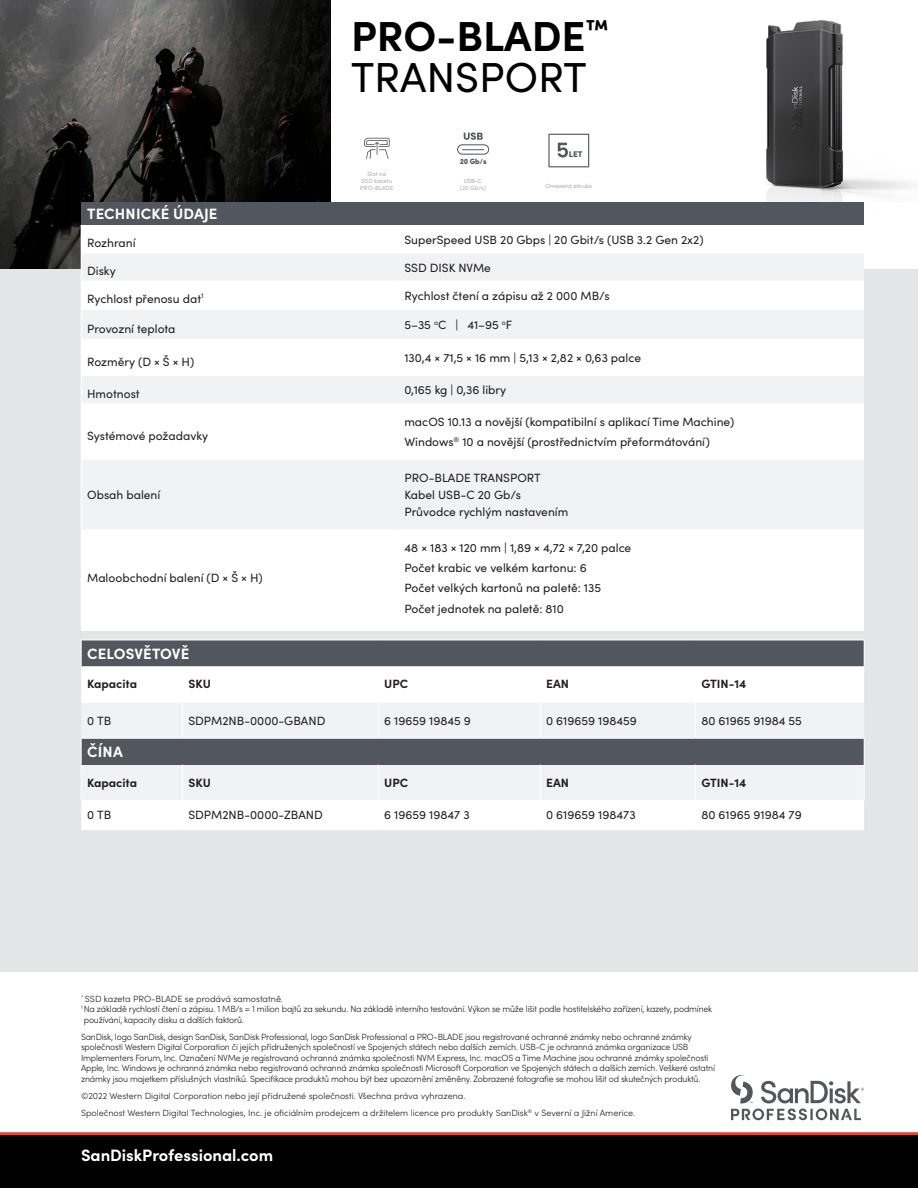
<style>
.page{position:relative;width:918px;height:1188px;background:#fff}
.page>*{position:absolute;margin:0;border:0;box-sizing:border-box;transform-origin:0 0}
.t1{font:700 42px/40.2px "Sofia Pro";color:#000001}
.t2{font:700 16.5px "Sofia Pro";color:#fff}
.t3{font:700 15px "Sofia Pro";letter-spacing:.01em;color:#fff}
.t4{font:12px/20.2px "Sofia Pro";color:#231f20}
.t5{font:700 12px "Sofia Pro";color:#231f20}
.t6{font:300 9px/10.5px "Sofia Pro";letter-spacing:-.02em;color:#231f20}
.t7{font:300 9px/17.2px "Sofia Pro";color:#231f20}
.t8{font:900 8.25px "Sofia Pro";color:#53565a}
.t9{font:900 7.65px "Sofia Pro";color:#54565b}
.t10{font:7.05px "Sofia Pro";color:#231f20}
.t11{font:6px/7.2px "Sofia Pro";color:#abacad;text-align:center}
.s1{font-weight:400}
</style>
<div class="page">
<img style="left:0;top:0;width:330px;height:270px">
<div style="left:0;top:270px;width:918px;height:702px;background:#e4e5e7"></div>
<div style="left:81px;top:202px;width:783px;height:429px;background:#fff"></div>
<div style="left:81px;top:202px;width:783px;height:23px;background:#52575f"></div>
<div style="left:82px;top:254px;width:782px;height:26px;background:#f1f2f3"></div>
<svg style="left:82px;top:310px;width:782px;height:219px;fill:#f1f2f3"></svg>
<hr style="left:81px;top:339px;width:317px;height:1px;background:#fff">
<hr style="left:398px;top:339px;width:466px;height:1px;background:#fff">
<hr style="left:81px;top:375px;width:317px;height:1px;background:#fff">
<hr style="left:398px;top:375px;width:466px;height:1px;background:#fff">
<hr style="left:81px;top:404px;width:317px;height:1px;background:#fff">
<hr style="left:398px;top:404px;width:466px;height:1px;background:#fff">
<hr style="left:81px;top:459px;width:317px;height:1px;background:#fff">
<hr style="left:398px;top:459px;width:466px;height:1px;background:#fff">
<div style="left:81px;top:640px;width:783px;height:26px;background:#52575f"></div>
<div style="left:81px;top:666px;width:783px;height:163px;background:#fff"></div>
<div style="left:81px;top:703px;width:783px;height:97px;background:#f1f2f3"></div>
<div style="left:81px;top:738px;width:783px;height:27px;background:#52575f"></div>
<svg style="left:864px;top:640px;width:1px;height:26px"></svg>
<svg style="left:864px;top:738px;width:1px;height:27px"></svg>
<hr style="left:81px;top:640px;width:101px;height:1px;background:#fff">
<svg style="left:81px;top:640px;width:1px;height:26px"></svg>
<hr style="left:182px;top:640px;width:196px;height:1px;background:#fff">
<hr style="left:378px;top:640px;width:162px;height:1px;background:#fff">
<hr style="left:540px;top:640px;width:155px;height:1px;background:#fff">
<hr style="left:695px;top:640px;width:169px;height:1px;background:#fff">
<hr style="left:81px;top:702px;width:101px;height:1px;background:#fff">
<hr style="left:182px;top:702px;width:196px;height:1px;background:#fff">
<hr style="left:378px;top:702px;width:162px;height:1px;background:#fff">
<hr style="left:540px;top:702px;width:155px;height:1px;background:#fff">
<hr style="left:695px;top:702px;width:169px;height:1px;background:#fff">
<hr style="left:81px;top:765px;width:1px;height:35px;background:#fff">
<hr style="left:182px;top:765px;width:1px;height:35px;background:#fff">
<hr style="left:378px;top:765px;width:1px;height:35px;background:#fff">
<hr style="left:540px;top:765px;width:1px;height:35px;background:#fff">
<hr style="left:695px;top:765px;width:1px;height:35px;background:#fff">
<hr style="left:864px;top:765px;width:1px;height:35px;background:#fff">
<hr style="left:81px;top:800px;width:101px;height:1px;background:#fff">
<hr style="left:182px;top:800px;width:196px;height:1px;background:#fff">
<hr style="left:378px;top:800px;width:162px;height:1px;background:#fff">
<hr style="left:540px;top:800px;width:155px;height:1px;background:#fff">
<hr style="left:695px;top:800px;width:169px;height:1px;background:#fff">
<hr style="left:81px;top:829px;width:101px;height:1px;background:#fff">
<hr style="left:182px;top:829px;width:196px;height:1px;background:#fff">
<hr style="left:378px;top:829px;width:162px;height:1px;background:#fff">
<hr style="left:540px;top:829px;width:155px;height:1px;background:#fff">
<hr style="left:695px;top:829px;width:169px;height:1px;background:#fff">
<svg style="left:81px;top:739px;width:1px;height:26px"></svg>
<hr style="left:81px;top:738px;width:101px;height:1px;background:#fff">
<hr style="left:182px;top:738px;width:196px;height:1px;background:#fff">
<hr style="left:378px;top:738px;width:162px;height:1px;background:#fff">
<hr style="left:540px;top:738px;width:155px;height:1px;background:#fff">
<hr style="left:695px;top:738px;width:169px;height:1px;background:#fff">
<hr style="left:540px;top:702px;width:1px;height:36px;background:#fff">
<hr style="left:695px;top:702px;width:1px;height:36px;background:#fff">
<hr style="left:182px;top:702px;width:1px;height:36px;background:#fff">
<hr style="left:378px;top:702px;width:1px;height:36px;background:#fff">
<div style="left:0;top:1134px;width:918px;height:54px;background:#000001"></div>
<svg style="left:731px;top:1075px;width:133px;height:45px"></svg>
<hr style="left:0;top:1132px;width:918px;height:3px;background:#ef4222">
<img style="left:766px;top:20px;width:146px;height:182px">
<svg style="left:457px;top:133px;width:32px;height:22px"></svg>
<svg style="left:548px;top:134px;width:41px;height:33px"></svg>
<svg style="left:364px;top:138px;width:26px;height:21px"></svg>
<h1 class="t1" style="left:351px;top:13px;width:259px">PRO-BLADE<sup>™<br></sup><span class="s1">TRANSPORT</span></h1>
<p class="t11" style="left:360px;top:170px;width:35px">Slot na<br>SSD kazetu<br>PRO-BLADE</p>
<p class="t8" style="left:569px;top:148px;width:15px">LET</p>
<p class="t9" style="left:460px;top:155px;width:28px">20 Gb/s</p>
<p class="t11" style="left:460px;top:177px;width:27px">USB-C (20 Gb/s)</p>
<p class="t11" style="left:545px;top:182px;width:48px">Omezená záruka</p>
<h3 class="t3" style="left:87px;top:202px;width:132px">TECHNICKÉ ÚDAJE</h3>
<h3 class="t4" style="left:87px;top:232px;width:50px">Rozhraní</h3>
<h3 class="t4" style="left:404px;top:229px;width:301px">SuperSpeed USB 20 Gbps | 20 Gbit/s (USB 3.2 Gen 2x2)</h3>
<h3 class="t4" style="left:87px;top:260px;width:30px">Disky</h3>
<h3 class="t4" style="left:404px;top:257px;width:88px">SSD DISK NVMe</h3>
<h3 class="t4" style="left:87px;top:288px;width:116px">Rychlost přenosu dat</h3>
<p class="t10" style="left:201px;top:290px;width:4px">1</p>
<h3 class="t4" style="left:404px;top:285px;width:207px">Rychlost čtení a zápisu až 2 000 MB/s</h3>
<h3 class="t4" style="left:87px;top:318px;width:90px">Provozní teplota</h3>
<h3 class="t4" style="left:404px;top:314px;width:109px">5–35 <sup>o</sup>C | 41–95 <sup>o</sup>F</h3>
<h3 class="t4" style="left:87px;top:351px;width:109px">Rozměry (D × Š × H)</h3>
<h3 class="t4" style="left:404px;top:347px;width:238px">130,4 × 71,5 × 16 mm | 5,13 × 2,82 × 0,63 palce</h3>
<h3 class="t4" style="left:87px;top:383px;width:54px">Hmotnost</h3>
<h3 class="t4" style="left:404px;top:379px;width:103px">0,165 kg | 0,36 libry</h3>
<h3 class="t4" style="left:87px;top:425px;width:123px">Systémové požadavky</h3>
<h3 class="t4" style="left:404px;top:411px;width:331px">macOS 10.13 a novější (kompatibilní s aplikací Time Machine)<br>Windows<sup>®</sup> 10 a novější (prostřednictvím přeformátování)</h3>
<h3 class="t4" style="left:87px;top:484px;width:75px">Obsah balení</h3>
<h3 class="t4" style="left:87px;top:567px;width:177px">Maloobchodní balení (D × Š × H)</h3>
<h3 class="t4" style="left:404px;top:468px;width:165px;line-height:17.2px">PRO-BLADE TRANSPORT<br>Kabel USB-C 20 Gb/s<br>Průvodce rychlým nastavením</h3>
<h3 class="t4" style="left:404px;top:537px;width:228px">48 × 183 × 120 mm | 1,89 × 4,72 × 7,20 palce Počet krabic ve velkém kartonu: 6<br>Počet velkých kartonů na paletě: 135<br>Počet jednotek na paletě: 810</h3>
<h3 class="t3" style="left:87px;top:642px;width:104px">CELOSVĚTOVĚ</h3>
<h3 class="t5" style="left:87px;top:675px;width:52px">Kapacita</h3>
<h3 class="t5" style="left:188px;top:675px;width:24px">SKU</h3>
<h3 class="t5" style="left:384px;top:675px;width:25px">UPC</h3>
<h3 class="t5" style="left:546px;top:675px;width:24px">EAN</h3>
<h3 class="t5" style="left:701px;top:675px;width:46px">GTIN-14</h3>
<h3 class="t4" style="left:87px;top:710px;width:26px">0 TB</h3>
<h3 class="t4" style="left:188px;top:710px;width:138px">SDPM2NB-0000-GBAND</h3>
<h3 class="t4" style="left:384px;top:710px;width:88px">6 19659 19845 9</h3>
<h3 class="t4" style="left:546px;top:710px;width:92px">0 619659 198459</h3>
<h3 class="t4" style="left:701px;top:710px;width:102px">80 61965 91984 55</h3>
<h3 class="t3" style="left:87px;top:740px;width:37px">ČÍNA</h3>
<h3 class="t5" style="left:87px;top:773px;width:52px">Kapacita</h3>
<h3 class="t5" style="left:188px;top:773px;width:24px">SKU</h3>
<h3 class="t5" style="left:384px;top:773px;width:25px">UPC</h3>
<h3 class="t5" style="left:546px;top:773px;width:24px">EAN</h3>
<h3 class="t5" style="left:701px;top:773px;width:46px">GTIN-14</h3>
<h3 class="t4" style="left:87px;top:804px;width:26px">0 TB</h3>
<h3 class="t4" style="left:188px;top:804px;width:136px">SDPM2NB-0000-ZBAND</h3>
<h3 class="t4" style="left:384px;top:804px;width:87px">6 19659 19847 3</h3>
<h3 class="t4" style="left:546px;top:804px;width:91px">0 619659 198473</h3>
<h3 class="t4" style="left:701px;top:804px;width:102px">80 61965 91984 79</h3>
<p class="t7" style="left:81px;top:989px;width:204px"><sup>*</sup> SSD kazeta PRO-BLADE se prodává samostatně.</p>
<p class="t6" style="left:81px;top:1003px;width:633px"><sup>1</sup> Na základě rychlostí čtení a zápisu. 1 MB/s = 1 milion bajtů za sekundu. Na základě interního testování. Výkon se může lišit podle hostitelského zařízení, kazety, podmínek</p>
<p class="t6" style="left:84px;top:1014px;width:162px">používání, kapacity disku a dalších faktorů.</p>
<p class="t6" style="left:81px;top:1031px;width:635px">SanDisk, logo SanDisk, design SanDisk, SanDisk Professional, logo SanDisk Professional a PRO-BLADE jsou registrované ochranné známky nebo ochranné známky společnosti Western Digital Corporation či jejích přidružených společností ve Spojených státech nebo dalších zemích. USB-C je ochranná známka organizace USB Implementers Forum, Inc. Označení NVMe je registrovaná ochranná známka společnosti NVM Express, Inc. macOS a Time Machine jsou ochranné známky společnosti Apple, Inc. Windows je ochranná známka nebo registrovaná ochranná známka společnosti Microsoft Corporation ve Spojených státech a dalších zemích. Veškeré ostatní známky jsou majetkem příslušných vlastníků. Specifikace produktů mohou být bez upozornění změněny. Zobrazené fotografie se mohou lišit od skutečných produktů.</p>
<p class="t7" style="left:81px;top:1087px;width:556px">©2022 Western Digital Corporation nebo její přidružené společnosti. Všechna práva vyhrazena.<br>Společnost Western Digital Technologies, Inc. je oficiálním prodejcem a držitelem licence pro produkty SanDisk<sup>®</sup> v Severní a Jižní Americe.</p>
<h2 class="t2" style="left:81px;top:1143px;width:194px">SanDiskProfessional.com</h2>
</div>
